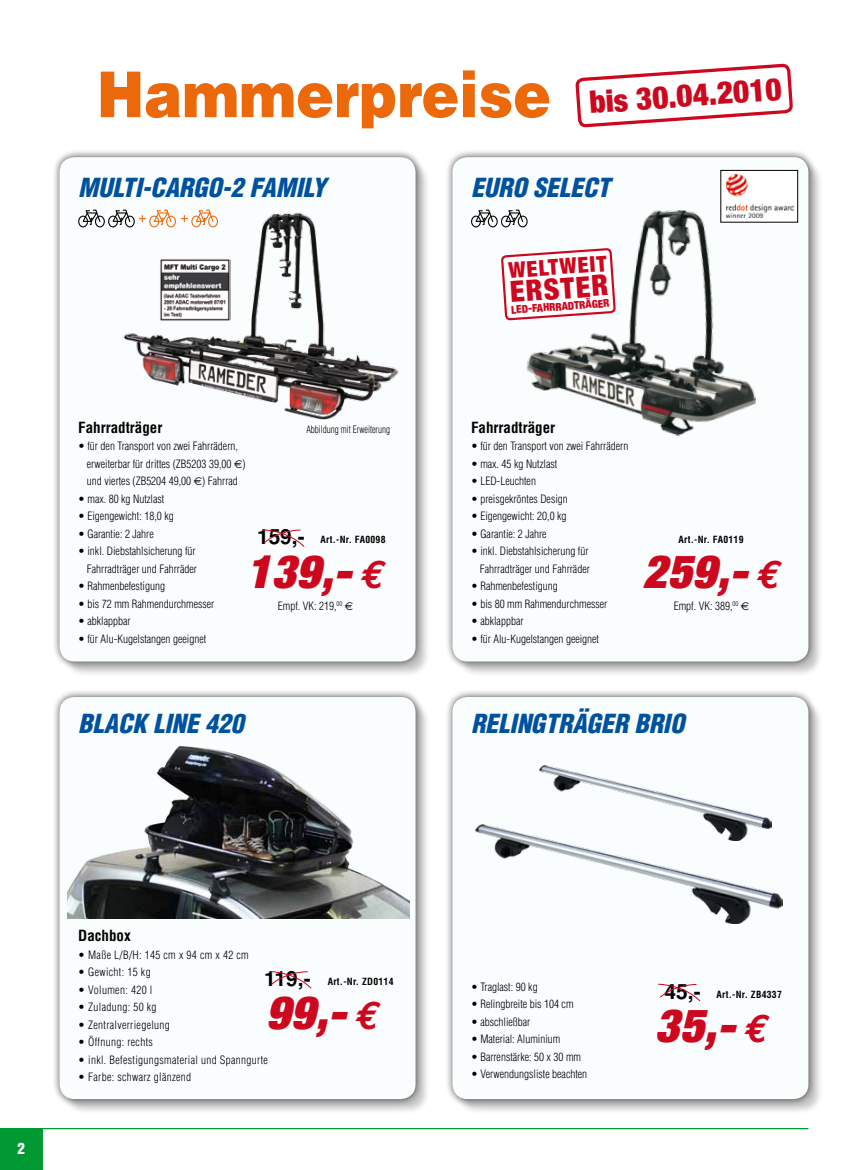
<style>
.page{position:relative;width:851px;height:1170px;background:#fff}
.page>*{position:absolute;margin:0;border:0;box-sizing:border-box;transform-origin:0 0}
.t1{font:900 63.12px "Helvetica";color:#eb690b;scale:.9 1}
.t2{font:italic 900 expanded 46px "Helvetica Neue";letter-spacing:.02em;color:#cd071e}
.t3{font:900 condensed 31.12px "Helvetica Neue";color:#cd071e}
.t4{font:900 condensed 29.25px "Helvetica Neue";color:#cd071e}
.t5{font:italic 900 condensed 25.62px "Helvetica";color:#00519e}
.t6{font:900 condensed 21.88px "Helvetica Neue";color:#cd071e}
.t7{font:700 condensed 15px "Helvetica";color:#000}
.t8{font:900 condensed 15px "Helvetica";color:#fff}
.t9{font:300 condensed 11.25px/17.5px "Helvetica";color:#000;text-align:right}
.t10{font:300 condensed 11.25px "Helvetica";letter-spacing:.03em;color:#000}
.t11{font:900 condensed 10.88px "Helvetica Neue";color:#cd071e}
.t12{font:300 condensed 10px "Helvetica";color:#000;scale:.9 1}
.t13{font:700 condensed 9.62px "Helvetica";letter-spacing:.03em;color:#000}
.s1{font-family:"Euro Sans";font-weight:400;font-stretch:normal}
.s2{font-stretch:normal;font-size:20.88px}
.s3{font-family:"Euro Mono";font-weight:700;font-stretch:normal;font-size:39.75px}
</style>
<div class="page">
<div style="left:61px;top:698px;width:370px;height:416px;background:#000;opacity:.25"></div>
<div style="left:51px;top:688px;width:372px;height:418px;background:#000;opacity:.75"></div>
<div style="left:60px;top:697px;width:355px;height:401px;background:#fafdfe;border-radius:15px"></div>
<div style="left:454px;top:698px;width:369px;height:416px;background:#000;opacity:.25"></div>
<div style="left:444px;top:688px;width:372px;height:418px;background:#000;opacity:.75"></div>
<div style="left:452px;top:697px;width:356px;height:401px;background:#fafdfe;border-radius:15px"></div>
<svg style="left:269px;top:971px;width:43px;height:18px"></svg>
<img style="left:476px;top:824px;width:306px;height:99px">
<img style="left:539px;top:765px;width:231px;height:75px">
<svg style="left:658px;top:983px;width:42px;height:18px"></svg>
<div style="left:61px;top:159px;width:370px;height:518px;background:#000;opacity:.25"></div>
<div style="left:51px;top:149px;width:372px;height:520px;background:#000;opacity:.75"></div>
<div style="left:60px;top:157px;width:355px;height:504px;background:#fafdfe;border-radius:15px"></div>
<div style="left:454px;top:159px;width:369px;height:518px;background:#000;opacity:.25"></div>
<div style="left:444px;top:149px;width:372px;height:520px;background:#000;opacity:.75"></div>
<div style="left:452px;top:157px;width:356px;height:504px;background:#fafdfe;border-radius:15px"></div>
<img style="left:123px;top:212px;width:276px;height:208px">
<img style="left:159px;top:258px;width:71px;height:63px">
<div style="left:78px;top:215px;width:10px;height:12px;border:1px solid #000;border-radius:50%"></div>
<div style="left:95px;top:215px;width:10px;height:12px;border:1px solid #000;border-radius:50%"></div>
<svg style="left:81px;top:209px;width:20px;height:16px"></svg>
<div style="left:108px;top:215px;width:10px;height:12px;border:1px solid #000;border-radius:50%"></div>
<div style="left:125px;top:215px;width:10px;height:12px;border:1px solid #000;border-radius:50%"></div>
<svg style="left:111px;top:209px;width:20px;height:16px"></svg>
<svg style="left:139px;top:215px;width:6px;height:7px"></svg>
<div style="left:149px;top:215px;width:10px;height:12px;border:1px solid #eb690b;border-radius:50%"></div>
<div style="left:166px;top:215px;width:10px;height:12px;border:1px solid #eb690b;border-radius:50%"></div>
<svg style="left:152px;top:209px;width:20px;height:16px"></svg>
<svg style="left:181px;top:215px;width:6px;height:7px"></svg>
<div style="left:191px;top:215px;width:10px;height:12px;border:1px solid #eb690b;border-radius:50%"></div>
<div style="left:208px;top:215px;width:10px;height:12px;border:1px solid #eb690b;border-radius:50%"></div>
<svg style="left:194px;top:209px;width:20px;height:16px"></svg>
<svg style="left:262px;top:529px;width:43px;height:18px"></svg>
<div style="left:471px;top:215px;width:10px;height:12px;border:1px solid #000;border-radius:50%"></div>
<div style="left:488px;top:215px;width:9px;height:12px;border:1px solid #000;border-radius:50%"></div>
<svg style="left:474px;top:209px;width:20px;height:16px"></svg>
<div style="left:501px;top:215px;width:9px;height:12px;border:1px solid #000;border-radius:50%"></div>
<div style="left:517px;top:215px;width:10px;height:12px;border:1px solid #000;border-radius:50%"></div>
<svg style="left:504px;top:209px;width:18px;height:16px"></svg>
<img style="left:522px;top:213px;width:248px;height:223px">
<div style="left:720px;top:170px;width:77px;height:52px;background:#fff"></div>
<img style="left:726px;top:205px;width:67px;height:13px">
<svg style="left:502px;top:249px;width:112px;height:129px"></svg>
<svg style="left:576px;top:63px;width:215px;height:150px"></svg>
<img style="left:67px;top:745px;width:342px;height:173px">
<hr style="left:0;top:1127px;width:808px;height:2px;background:#009932">
<div style="left:0;top:1127px;width:43px;height:42px;background:#009932"></div>
<h1 class="t1" style="left:97px;top:53px;width:506px">Hammerpreise</h1>
<h3 class="t3" style="left:588px;top:83px;width:194px;rotate:-4deg">bis 30.04.2010</h3>
<h3 class="t5" style="left:78px;top:171px;width:249px">MULTI-CARGO-2 FAMILY</h3>
<h3 class="t5" style="left:471px;top:171px;width:141px">EURO SELECT</h3>
<h3 class="t6" style="left:507px;top:256px;width:100px;rotate:-4deg">WELTWEIT</h3>
<h3 class="t4" style="left:508px;top:274px;width:100px;rotate:-4deg">ERSTER</h3>
<p class="t11" style="left:510px;top:303px;width:100px;rotate:-4deg">LED-FAHRRADTRÄGER</p>
<h3 class="t7" style="left:78px;top:418px;width:86px">Fahrradträger</h3>
<p class="t9" style="left:87px;top:437px;width:160px;text-align:left;text-indent:-9px">• für den Transport von zwei Fahrrädern, erweiterbar für drittes (ZB5203 39,00 <span class="s1">€</span>) und viertes (ZB5204 49,00 <span class="s1">€</span>) Fahrrad</p>
<p class="t9" style="left:78px;top:490px;width:88px">• max. 80 kg Nutzlast</p>
<p class="t9" style="left:78px;top:507px;width:97px">• Eigengewicht: 18,0 kg</p>
<p class="t9" style="left:78px;top:525px;width:77px">• Garantie: 2 Jahre</p>
<p class="t9" style="left:78px;top:542px;width:120px">• inkl. Diebstahlsicherung für<br>Fahrradträger und Fahrräder</p>
<p class="t9" style="left:78px;top:577px;width:88px">• Rahmenbefestigung</p>
<p class="t9" style="left:78px;top:595px;width:138px">• bis 72 mm Rahmendurchmesser</p>
<p class="t9" style="left:78px;top:612px;width:54px">• abklappbar</p>
<p class="t9" style="left:78px;top:630px;width:130px">• für Alu-Kugelstangen geeignet</p>
<p class="t12" style="left:306px;top:423px;width:94px">Abbildung mit Erweiterung</p>
<p class="t13" style="left:257px;top:533px;width:130px"><span class="s2">159,-</span> Art.-Nr. FA0098</p>
<h2 class="t2" style="left:246px;top:541px;width:138px">139,- <span class="s3">€</span></h2>
<p class="t9" style="left:278px;top:597px;width:77px">Empf. VK: 219,<sup>00</sup> <span class="s1">€</span></p>
<h3 class="t7" style="left:471px;top:418px;width:86px">Fahrradträger</h3>
<p class="t9" style="left:471px;top:437px;width:159px">• für den Transport von zwei Fahrrädern</p>
<p class="t9" style="left:471px;top:455px;width:88px">• max. 45 kg Nutzlast</p>
<p class="t9" style="left:471px;top:472px;width:66px">• LED-Leuchten</p>
<p class="t9" style="left:471px;top:490px;width:98px">• preisgekröntes Design</p>
<p class="t9" style="left:471px;top:507px;width:97px">• Eigengewicht: 20,0 kg</p>
<p class="t9" style="left:471px;top:525px;width:77px">• Garantie: 2 Jahre</p>
<p class="t9" style="left:471px;top:542px;width:120px">• inkl. Diebstahlsicherung für<br>Fahrradträger und Fahrräder</p>
<p class="t9" style="left:471px;top:577px;width:88px">• Rahmenbefestigung</p>
<p class="t9" style="left:471px;top:595px;width:138px">• bis 80 mm Rahmendurchmesser</p>
<p class="t9" style="left:471px;top:612px;width:54px">• abklappbar</p>
<p class="t9" style="left:471px;top:630px;width:130px">• für Alu-Kugelstangen geeignet</p>
<p class="t13" style="left:678px;top:533px;width:66px">Art.-Nr. FA0119</p>
<h2 class="t2" style="left:642px;top:541px;width:138px">259,- <span class="s3">€</span></h2>
<p class="t9" style="left:673px;top:597px;width:77px">Empf. VK: 389,<sup>00</sup> <span class="s1">€</span></p>
<h3 class="t5" style="left:78px;top:708px;width:167px">BLACK LINE 420</h3>
<h3 class="t5" style="left:471px;top:708px;width:215px">RELINGTRÄGER BRIO</h3>
<h3 class="t8" style="left:18px;top:1138px;width:9px">2</h3>
<h3 class="t7" style="left:78px;top:926px;width:54px">Dachbox</h3>
<p class="t10" style="left:78px;top:948px;width:172px">• Maße L/B/H: 145 cm x 94 cm x 42 cm</p>
<p class="t10" style="left:78px;top:965px;width:74px">• Gewicht: 15 kg</p>
<p class="t10" style="left:78px;top:983px;width:76px">• Volumen: 420 l</p>
<p class="t10" style="left:78px;top:1000px;width:80px">• Zuladung: 50 kg</p>
<p class="t10" style="left:78px;top:1018px;width:93px">• Zentralverriegelung</p>
<p class="t10" style="left:78px;top:1035px;width:76px">• Öffnung: rechts</p>
<p class="t10" style="left:78px;top:1053px;width:191px">• inkl. Befestigungsmaterial und Spanngurte</p>
<p class="t10" style="left:78px;top:1070px;width:115px">• Farbe: schwarz glänzend</p>
<p class="t13" style="left:264px;top:975px;width:131px"><span class="s2">119,-</span> Art.-Nr. ZD0114</p>
<h2 class="t2" style="left:266px;top:983px;width:113px">99,- <span class="s3">€</span></h2>
<p class="t9" style="left:471px;top:977px;width:68px">• Traglast: 90 kg</p>
<p class="t9" style="left:471px;top:995px;width:104px">• Relingbreite bis 104 cm</p>
<p class="t9" style="left:471px;top:1012px;width:61px">• abschließbar</p>
<p class="t9" style="left:471px;top:1030px;width:91px">• Material: Aluminium</p>
<p class="t9" style="left:471px;top:1047px;width:111px">• Barrenstärke: 50 x 30 mm</p>
<p class="t9" style="left:471px;top:1065px;width:118px">• Verwendungsliste beachten</p>
<p class="t13" style="left:664px;top:988px;width:119px"><span class="s2">45,-</span> Art.-Nr. ZB4337</p>
<h2 class="t2" style="left:654px;top:996px;width:113px">35,- <span class="s3">€</span></h2>
</div>
